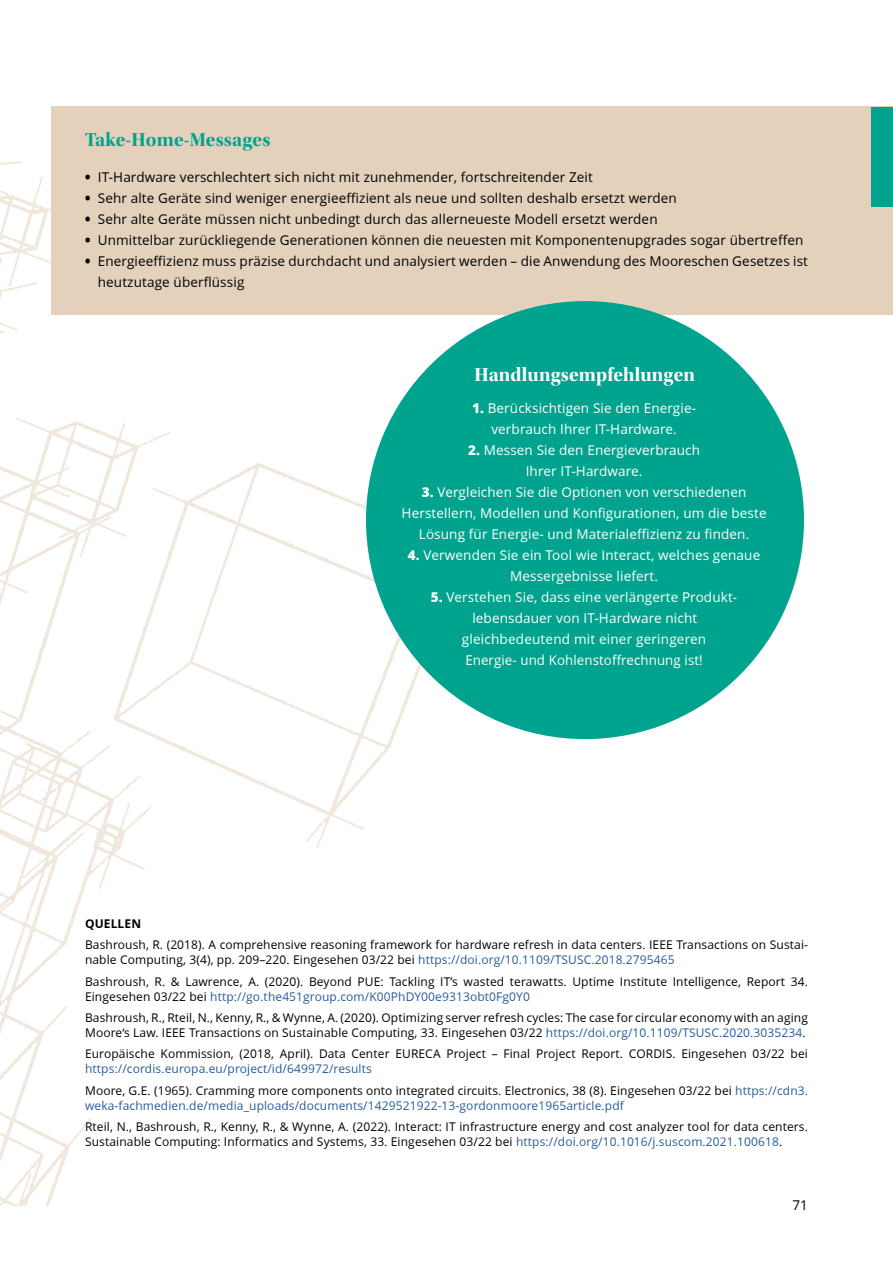
<style>
.page{position:relative;width:893px;height:1263px;background:#fff}
.page>*{position:absolute;margin:0;border:0;box-sizing:border-box;transform-origin:0 0}
.t1{font:19.5px "Utopia Std Bold Disp";letter-spacing:.01em;color:#fff}
.t2{font:19.5px "Utopia Std Bold Disp";letter-spacing:.01em;color:#00a38e}
.t3{font:13.5px/21px "Open Sans";letter-spacing:.01em;color:#fff;text-align:center}
.t4{font:13.5px/21px "Open Sans";letter-spacing:.01em;color:#000}
.t5{font:12px/15px "Open Sans";letter-spacing:.01em;color:#000}
.t6{font:12px "Open Sans";letter-spacing:.01em;color:#275b9b}
.t7{font:700 12px "Open Sans";letter-spacing:.01em;color:#000}
.s1{font-weight:800}
.s2{color:#275b9b}
</style>
<div class="page">
<svg style="left:0;top:161px;width:171px;height:1044px"></svg>
<svg style="left:114px;top:463px;width:378px;height:386px"></svg>
<div style="left:51px;top:106px;width:842px;height:58px;background:#e3d1bb"></div>
<div style="left:51px;top:158px;width:842px;height:52px;background:#e3d1bb"></div>
<div style="left:51px;top:200px;width:842px;height:52px;background:#e3d1bb"></div>
<div style="left:51px;top:242px;width:842px;height:73px;background:#e3d1bb"></div>
<div style="left:872px;top:107px;width:21px;height:100px;background:#00a38e"></div>
<div style="left:366px;top:301px;width:438px;height:438px;background:#00a38e;border-radius:50%"></div>
<h1 class="t2" style="left:85px;top:129px;width:187px">Take-Home-Messages</h1>
<p class="t4" style="left:85px;top:166px;width:509px"><span class="s1">•</span> IT-Hardware verschlechtert sich nicht mit zunehmender, fortschreitender Zeit</p>
<p class="t4" style="left:85px;top:187px;width:593px"><span class="s1">•</span> Sehr alte Geräte sind weniger energieeffizient als neue und sollten deshalb ersetzt werden</p>
<p class="t4" style="left:85px;top:208px;width:574px"><span class="s1">•</span> Sehr alte Geräte müssen nicht unbedingt durch das allerneueste Modell ersetzt werden</p>
<p class="t4" style="left:85px;top:229px;width:720px"><span class="s1">•</span> Unmittelbar zurückliegende Generationen können die neuesten mit Komponentenupgrades sogar übertreffen</p>
<p class="t4" style="left:98px;top:250px;width:712px;text-indent:-13px"><span class="s1">•</span> Energieeffizienz muss präzise durchdacht und analysiert werden – die Anwendung des Mooreschen Gesetzes ist heutzutage überflüssig</p>
<h1 class="t1" style="left:474px;top:364px;width:222px">Handlungsempfehlungen</h1>
<p class="t3" style="left:472px;top:397px;width:226px"><span class="s1">1.</span> Berücksichtigen Sie den Energie&shy;verbrauch Ihrer IT-Hardware.</p>
<p class="t3" style="left:468px;top:439px;width:234px"><span class="s1">2.</span> Messen Sie den Energieverbrauch<br>Ihrer IT-Hardware.</p>
<p class="t3" style="left:402px;top:481px;width:366px"><span class="s1">3.</span> Vergleichen Sie die Optionen von verschiedenen<br>Herstellern, Modellen und Konfigurationen, um die beste<br>Lösung für Energie- und Materialeffizienz zu finden.</p>
<p class="t3" style="left:408px;top:544px;width:354px"><span class="s1">4.</span> Verwenden Sie ein Tool wie Interact, welches genaue<br>Messergebnisse liefert.</p>
<p class="t3" style="left:431px;top:586px;width:308px"><span class="s1">5.</span> Verstehen Sie, dass eine verlängerte Produkt&shy;lebensdauer von IT-Hardware nicht gleichbedeutend mit einer geringeren<br>Energie- und Kohlenstoffrechnung ist!</p>
<p class="t7" style="left:85px;top:917px;width:58px">QUELLEN</p>
<p class="t5" style="left:85px;top:938px;width:724px">Bashroush, R. (2018). A comprehensive reasoning framework for hardware refresh in data centers. IEEE Transactions on Sustai&shy;nable Computing, 3(4), pp. 209–220. Eingesehen 03/22 bei <span class="s2">https://doi.org/10.1109/TSUSC.2018.2795465</span></p>
<p class="t5" style="left:85px;top:974px;width:724px">Bashroush, R. &amp; Lawrence, A. (2020). Beyond PUE: Tackling IT’s wasted terawatts. Uptime Institute Intelligence, Report 34.<br>Eingesehen 03/22 bei <span class="s2">http://go.the451group.com/K00PhDY00e9313obt0Fg0Y0</span></p>
<p class="t5" style="left:85px;top:1010px;width:724px">Bashroush, R., Rteil, N., Kenny, R., &amp; Wynne, A. (2020). Optimizing server refresh cycles: The case for circular economy with an aging<br>Moore‘s Law. IEEE Transactions on Sustainable Computing, 33. Eingesehen 03/22 <span class="s2">https://doi.org/10.1109/TSUSC.2020.3035234</span>.</p>
<p class="t5" style="left:85px;top:1047px;width:724px">Europäische Kommission, (2018, April). Data Center EURECA Project – Final Project Report. CORDIS. Eingesehen 03/22 bei</p>
<p class="t5" style="left:85px;top:1058px;width:724px;line-height:21.5px"><span class="s2">https://cordis.europa.eu/project/id/649972/results<br></span>Moore, G.E. (1965). Cramming more components onto integrated circuits. Electronics, 38 (8). Eingesehen 03/22 bei <span class="s2">https://cdn3.</span></p>
<p class="t6" style="left:85px;top:1099px;width:540px">weka-fachmedien.de/media_uploads/documents/1429521922-13-gordonmoore1965article.pdf</p>
<p class="t5" style="left:85px;top:1119px;width:724px">Rteil, N., Bashroush, R., Kenny, R., &amp; Wynne, A. (2022). Interact: IT infrastructure energy and cost analyzer tool for data centers.<br>Sustainable Computing: Informatics and Systems, 33. Eingesehen 03/22 bei <span class="s2">https://doi.org/10.1016/j.suscom.2021.100618</span>.</p>
<p class="t4" style="left:792px;top:1195px;width:17px">71</p>
</div>
